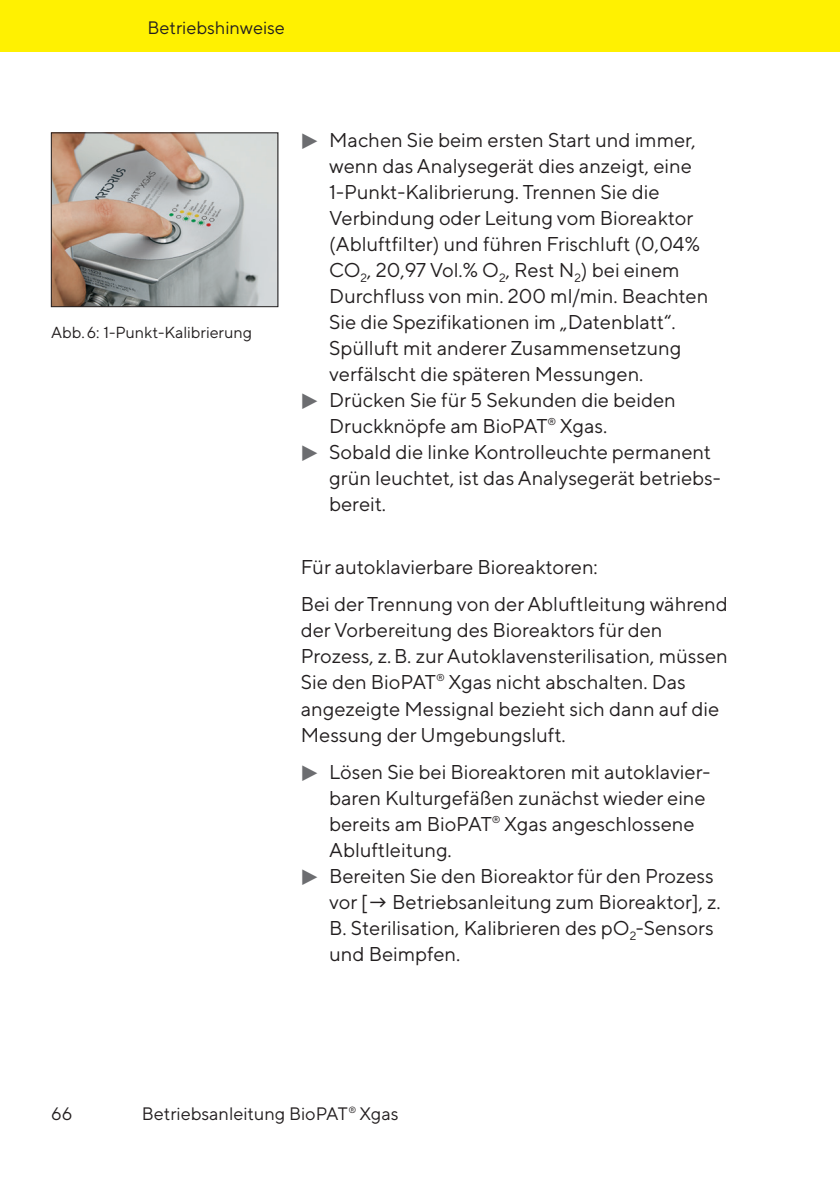
<style>
.page{position:relative;width:840px;height:1191px;background:#fff}
.page>*{position:absolute;margin:0;border:0;box-sizing:border-box;transform-origin:0 0}
.t1{font:20px/26px "TT Norms Pro";color:#231f20}
.t2{font:18px "TT Norms Pro";color:#231f20}
.t3{font:16px "TT Norms Pro";color:#231f20}
.s1{font-family:"PIK7";color:#6c6d70}
</style>
<div class="page">
<div style="left:0;top:0;width:839px;height:51px;background:#fff101"></div>
<img style="left:53px;top:135px;width:223px;height:170px">
<div style="left:51px;top:133px;width:227px;height:174px;border:1px solid #231f20"></div>
<p class="t2" style="left:147px;top:15px;width:139px">Betriebshinweise</p>
<p class="t3" style="left:51px;top:321px;width:202px">Abb.6: 1-Punkt-Kalibrierung</p>
<p class="t1" style="left:300px;top:125px;width:396px"><span class="s1">t</span> Machen Sie beim ersten Start und immer,</p>
<p class="t1" style="left:329px;top:151px;width:364px">wenn das Analysegerät dies anzeigt, eine</p>
<p class="t1" style="left:329px;top:177px;width:331px">1-Punkt-Kalibrierung. Trennen Sie die</p>
<p class="t1" style="left:329px;top:203px;width:365px">Verbindung oder Leitung vom Bioreaktor</p>
<p class="t1" style="left:329px;top:229px;width:372px">(Abluftfilter) und führen Frischluft (0,04%</p>
<p class="t1" style="left:329px;top:255px;width:352px">CO<sub>2</sub>, 20,97 Vol.% O<sub>2</sub>, Rest N<sub>2</sub>) bei einem</p>
<p class="t1" style="left:329px;top:281px;width:380px">Durchfluss von min. 200 ml/min. Beachten</p>
<p class="t1" style="left:329px;top:307px;width:348px">Sie die Spezifikationen im „Datenblatt“.</p>
<p class="t1" style="left:329px;top:333px;width:353px">Spülluft mit anderer Zusammensetzung</p>
<p class="t1" style="left:329px;top:359px;width:315px">verfälscht die späteren Messungen.</p>
<p class="t1" style="left:300px;top:385px;width:376px"><span class="s1">t</span> Drücken Sie für 5 Sekunden die beiden</p>
<p class="t1" style="left:329px;top:411px;width:279px">Druckknöpfe am BioPAT<sup>®</sup> Xgas.</p>
<p class="t1" style="left:300px;top:437px;width:411px"><span class="s1">t</span> Sobald die linke Kontrolleuchte permanent</p>
<p class="t1" style="left:329px;top:463px;width:393px">grün leuchtet, ist das Analysegerät betriebs-</p>
<p class="t1" style="left:329px;top:489px;width:58px">bereit.</p>
<p class="t1" style="left:300px;top:547px;width:428px;line-height:37.4px">Für autoklavierbare Bioreaktoren:<br>Bei der Trennung von der Abluftleitung während</p>
<p class="t1" style="left:300px;top:616px;width:428px">der Vorbereitung des Bioreaktors für den Prozess, z.B. zur Autoklavensterilisation, müssen Sie den BioPAT<sup>®</sup> Xgas nicht abschalten. Das angezeigte Messignal bezieht sich dann auf die Messung der Umgebungsluft.</p>
<p class="t1" style="left:300px;top:757px;width:409px"><span class="s1">t</span> Lösen Sie bei Bioreaktoren mit autoklavier-</p>
<p class="t1" style="left:329px;top:783px;width:378px">baren Kulturgefäßen zunächst wieder eine</p>
<p class="t1" style="left:329px;top:809px;width:367px">bereits am BioPAT<sup>®</sup> Xgas angeschlossene</p>
<p class="t1" style="left:329px;top:835px;width:124px">Abluftleitung.</p>
<p class="t1" style="left:300px;top:861px;width:414px"><span class="s1">t</span> Bereiten Sie den Bioreaktor für den Prozess</p>
<p class="t1" style="left:329px;top:887px;width:393px">vor [→ Betriebsanleitung zum Bioreaktor], z.</p>
<p class="t1" style="left:329px;top:913px;width:386px">B. Sterilisation, Kalibrieren des pO<sub>2</sub>-Sensors</p>
<p class="t1" style="left:329px;top:939px;width:133px">und Beimpfen.</p>
<p class="t2" style="left:51px;top:1100px;width:23px">66</p>
<p class="t2" style="left:142px;top:1100px;width:258px">Betriebsanleitung BioPAT<sup>®</sup> Xgas</p>
</div>
